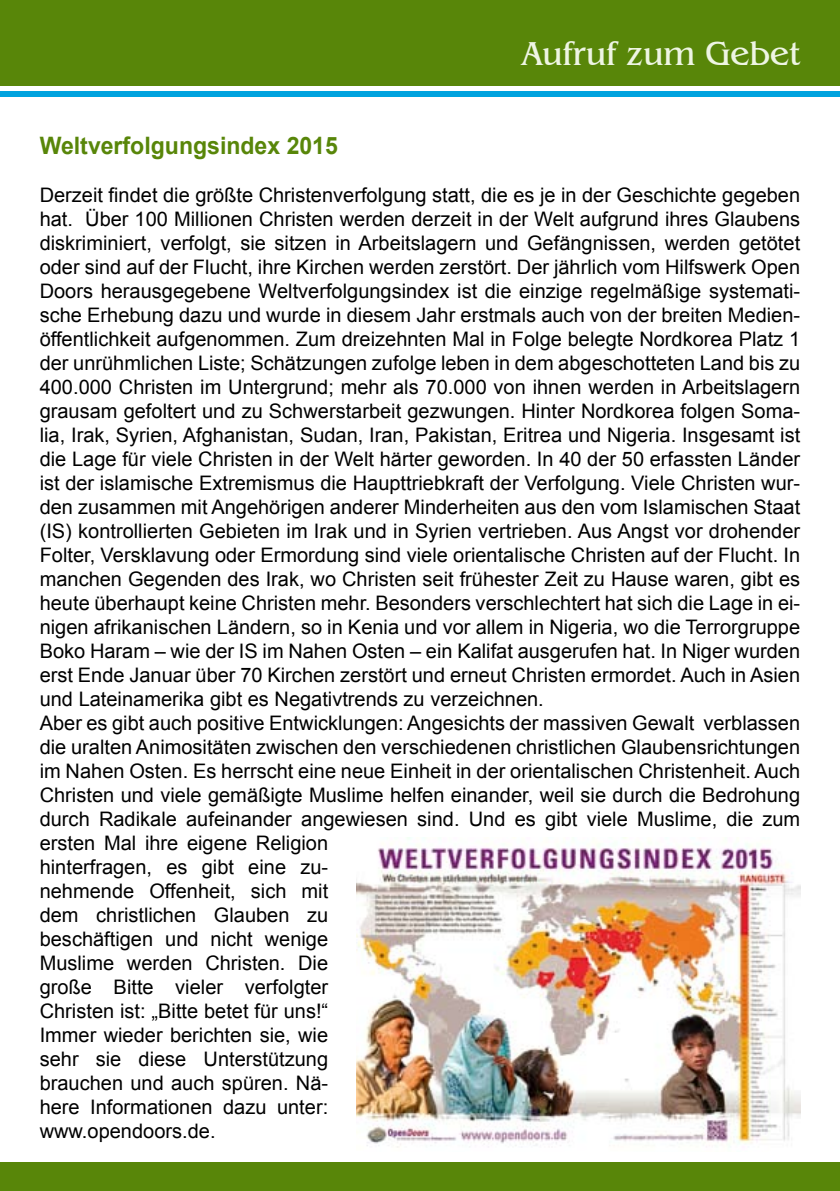
<style>
.page{position:relative;width:840px;height:1191px;background:#fff}
.page>*{position:absolute;margin:0;border:0;box-sizing:border-box;transform-origin:0 0}
.t1{font:34px "Benguiat IT Cby BT";color:#eef5e3}
.t2{font:700 24px "Arial";color:#588609;scale:.96 1}
.t3{font:20px/24px "Arial";color:#000}
</style>
<div class="page">
<div style="left:0;top:1162px;width:839px;height:29px;background:#588609"></div>
<div style="left:0;top:0;width:839px;height:85px;background:#588609"></div>
<div style="left:0;top:91px;width:839px;height:5px;background:#00a3df"></div>
<img style="left:356px;top:837px;width:443px;height:311px">
<h1 class="t1" style="left:522px;top:33px;width:279px">Aufruf zum Gebet</h1>
<p class="t2" style="left:40px;top:129px;width:312px">Weltverfolgungsindex 2015</p>
<p class="t3" style="left:40px;top:183px;width:761px">Derzeit findet die größte Christenverfolgung statt, die es je in der Geschichte gegeben hat. Über 100 Millionen Christen werden derzeit in der Welt aufgrund ihres Glaubens diskriminiert, verfolgt, sie sitzen in Arbeitslagern und Gefängnissen, werden getötet oder sind auf der Flucht, ihre Kirchen werden zerstört. Der jährlich vom Hilfswerk Open Doors herausgegebene Weltverfolgungsindex ist die einzige regelmäßige systemati&shy;sche Erhebung dazu und wurde in diesem Jahr erstmals auch von der breiten Medien&shy;öffentlichkeit aufgenommen. Zum dreizehnten Mal in Folge belegte Nordkorea Platz 1 der unrühmlichen Liste; Schätzungen zufolge leben in dem abgeschotteten Land bis zu 400.000 Christen im Untergrund; mehr als 70.000 von ihnen werden in Arbeitslagern grausam gefoltert und zu Schwerstarbeit gezwungen. Hinter Nordkorea folgen Soma&shy;lia, Irak, Syrien, Afghanistan, Sudan, Iran, Pakistan, Eritrea und Nigeria. Insgesamt ist die Lage für viele Christen in der Welt härter geworden. In 40 der 50 erfassten Länder ist der islamische Extremismus die Haupttriebkraft der Verfolgung. Viele Christen wur&shy;den zusammen mit Angehörigen anderer Minderheiten aus den vom Islamischen Staat (IS) kontrollierten Gebieten im Irak und in Syrien vertrieben. Aus Angst vor drohender Folter, Versklavung oder Ermordung sind viele orientalische Christen auf der Flucht. In manchen Gegenden des Irak, wo Christen seit frühester Zeit zu Hause waren, gibt es heute überhaupt keine Christen mehr. Besonders verschlechtert hat sich die Lage in ei&shy;nigen afrikanischen Ländern, so in Kenia und vor allem in Nigeria, wo die Terrorgruppe Boko Haram – wie der IS im Nahen Osten – ein Kalifat ausgerufen hat. In Niger wurden erst Ende Januar über 70 Kirchen zerstört und erneut Christen ermordet. Auch in Asien und Lateinamerika gibt es Negativtrends zu verzeichnen.<br>Aber es gibt auch positive Entwicklungen: Angesichts der massiven Gewalt verblassen die uralten Animositäten zwischen den verschiedenen christlichen Glaubensrichtungen im Nahen Osten. Es herrscht eine neue Einheit in der orientalischen Christenheit. Auch Christen und viele gemäßigte Muslime helfen einander, weil sie durch die Bedrohung durch Radikale aufeinander angewiesen sind. Und es gibt viele Muslime, die zum ersten Mal ihre eigene Religion<br>hinterfragen, es gibt eine zu-<br>nehmende Offenheit, sich mit<br>dem christlichen Glauben zu<br>beschäftigen und nicht wenige<br>Muslime werden Christen. Die<br>große Bitte vieler verfolgter<br>Christen ist: „Bitte betet für uns!“<br>Immer wieder berichten sie, wie<br>sehr sie diese Unterstützung<br>brauchen und auch spüren. Nä-<br>here Informationen dazu unter:<br>www.opendoors.de.</p>
</div>
